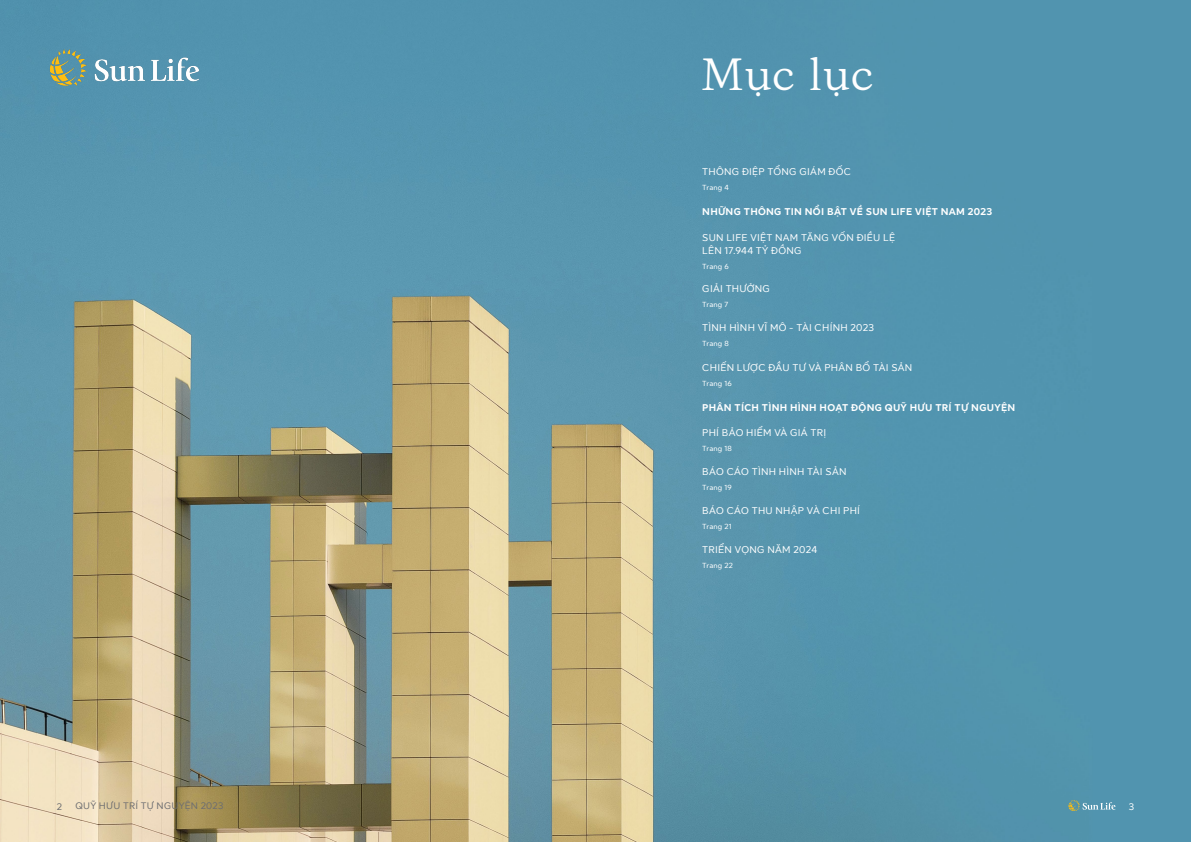
<style>
.page{position:relative;width:1191px;height:842px;background:#fff}
.page>*{position:absolute;margin:0;border:0;box-sizing:border-box;transform-origin:0 0}
.t1{font:44.9px "Sun Life New Display";letter-spacing:.05em;color:#fff}
.t2{font:10px/13px "Sun Life New Text";letter-spacing:.025em;color:#fff}
.t3{font:700 10px "Sun Life New Text";letter-spacing:.025em;color:#fff}
.t4{font:9.6px "Sun Life New Text";letter-spacing:.025em;color:#6d6e71}
.t5{font:9.6px "Sun Life New Text";color:#fff}
.t6{font:7.5px "Sun Life New Text";letter-spacing:.025em;color:#fff}
</style>
<div class="page">
<img style="left:0;top:0;width:1191px;height:842px">
<img style="left:45px;top:45px;width:159px;height:45px">
<svg style="left:1068px;top:800px;width:47px;height:11px"></svg>
<h1 class="t1" style="left:702px;top:44px;width:172px">Mục lục</h1>
<p class="t2" style="left:702px;top:164px;width:150px">THÔNG ĐIỆP TỔNG GIÁM ĐỐC</p>
<p class="t6" style="left:702px;top:182px;width:28px">Trang 4</p>
<p class="t3" style="left:702px;top:204px;width:291px">NHỮNG THÔNG TIN NỔI BẬT VỀ SUN LIFE VIỆT NAM 2023</p>
<p class="t2" style="left:702px;top:230px;width:194px">SUN LIFE VIỆT NAM TĂNG VỐN ĐIỀU LỆ<br>LÊN 17.944 TỶ ĐỒNG</p>
<p class="t6" style="left:702px;top:261px;width:28px">Trang 6</p>
<p class="t2" style="left:702px;top:282px;width:69px">GIẢI THƯỞNG</p>
<p class="t6" style="left:702px;top:300px;width:27px">Trang 7</p>
<p class="t2" style="left:702px;top:321px;width:173px">TÌNH HÌNH VĨ MÔ - TÀI CHÍNH 2023</p>
<p class="t6" style="left:702px;top:338px;width:28px">Trang 8</p>
<p class="t2" style="left:702px;top:361px;width:211px">CHIẾN LƯỢC ĐẦU TƯ VÀ PHÂN BỔ TÀI SẢN</p>
<p class="t6" style="left:702px;top:378px;width:31px">Trang 16</p>
<p class="t3" style="left:702px;top:401px;width:314px">PHÂN TÍCH TÌNH HÌNH HOẠT ĐỘNG QUỸ HƯU TRÍ TỰ NGUYỆN</p>
<p class="t2" style="left:702px;top:425px;width:125px">PHÍ BẢO HIỂM VÀ GIÁ TRỊ</p>
<p class="t6" style="left:702px;top:443px;width:31px">Trang 18</p>
<p class="t2" style="left:702px;top:464px;width:146px">BÁO CÁO TÌNH HÌNH TÀI SẢN</p>
<p class="t6" style="left:702px;top:482px;width:31px">Trang 19</p>
<p class="t2" style="left:702px;top:503px;width:159px">BÁO CÁO THU NHẬP VÀ CHI PHÍ</p>
<p class="t6" style="left:702px;top:521px;width:31px">Trang 21</p>
<p class="t2" style="left:702px;top:542px;width:116px">TRIỂN VỌNG NĂM 2024</p>
<p class="t6" style="left:702px;top:560px;width:32px">Trang 22</p>
<p class="t4" style="left:57px;top:799px;width:7px">2</p>
<p class="t4" style="left:75px;top:799px;width:150px">QUỸ HƯU TRÍ TỰ NGUYỆN 2023</p>
<p class="t5" style="left:1129px;top:799px;width:7px">3</p>
</div>
